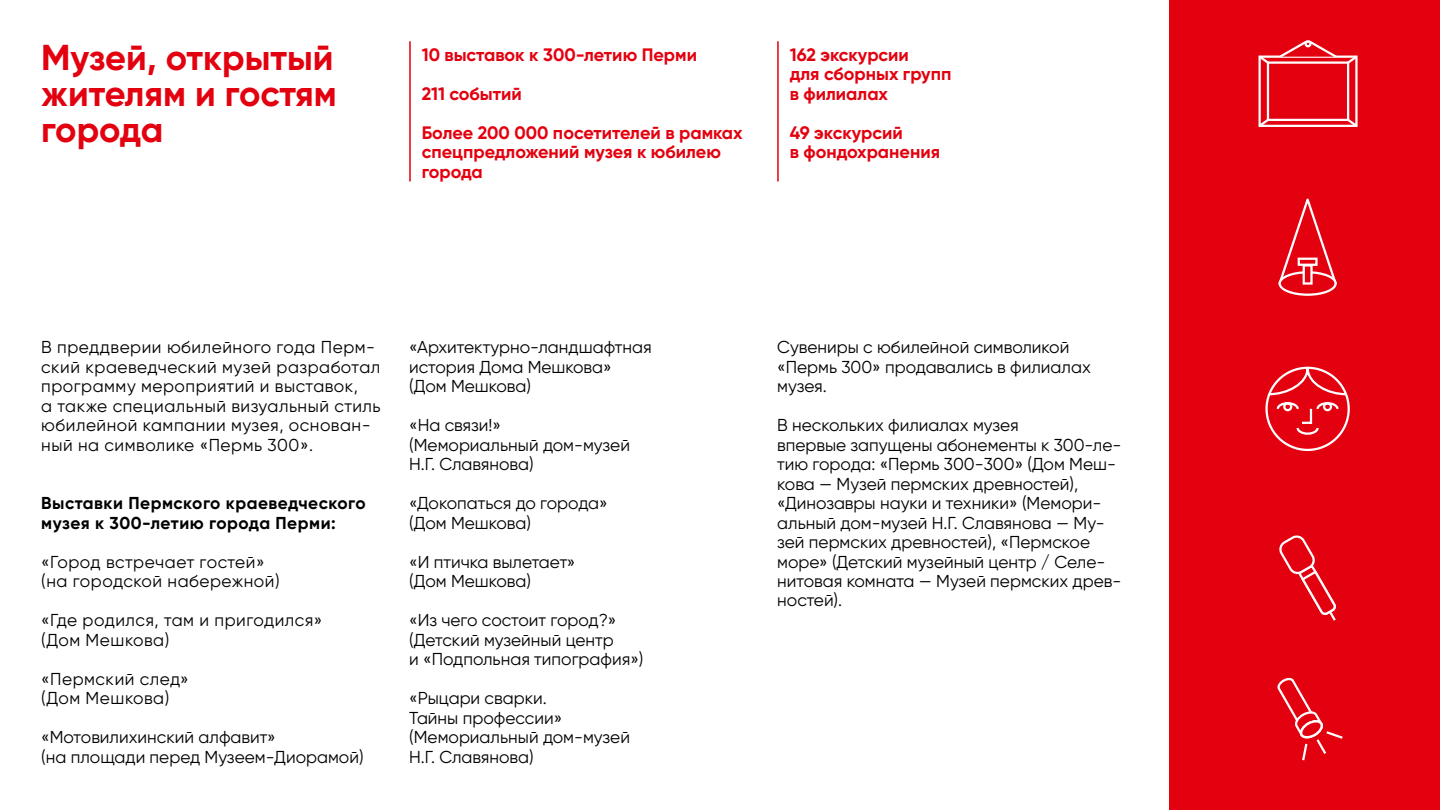
<style>
.page{position:relative;width:1440px;height:810px;background:#fff}
.page>*{position:absolute;margin:0;border:0;box-sizing:border-box;transform-origin:0 0}
.t1{font:700 36px/36px "Gilroy";color:#e3000f;text-align:justify}
.t2{font:700 18px/19.5px "Gilroy";color:#e3000f}
.t3{font:17.25px/19.5px "Gilroy";color:#000}
.t4{font:17.25px/19.5px "Gilroy";letter-spacing:.03em;color:#000}
.t5{font:700 17.25px/19.5px "Gilroy";letter-spacing:.03em;color:#000}
</style>
<div class="page">
<div style="left:1170px;top:0;width:270px;height:810px;background:#e3000f"></div>
<svg style="left:1265px;top:366px;width:85px;height:85px"></svg>
<svg style="left:1258px;top:40px;width:100px;height:87px"></svg>
<div style="left:1267px;top:61px;width:82px;height:60px;background:#e3000f;border:2px solid #fff"></div>
<svg style="left:1278px;top:198px;width:58px;height:88px"></svg>
<svg style="left:1280px;top:272px;width:56px;height:23px"></svg>
<div style="left:1279px;top:271px;width:58px;height:25px;border:2px solid #fff;border-radius:50%"></div>
<div style="left:1303px;top:264px;width:10px;height:21px;background:#e3000f;border:2px solid #fff"></div>
<svg style="left:1298px;top:258px;width:20px;height:8px"></svg>
<svg style="left:1279px;top:535px;width:57px;height:86px"></svg>
<svg style="left:1277px;top:678px;width:66px;height:83px"></svg>
<hr style="left:409px;top:41px;width:2px;height:141px;background:#e3000f">
<hr style="left:777px;top:41px;width:2px;height:141px;background:#e3000f">
<h1 class="t1" style="left:41px;top:39px;width:297px">Музей, открытый жителям и гостям города</h1>
<p class="t2" style="left:422px;top:35px;width:322px;line-height:39px">10 выставок к 300-летию Перми<br>211 событий<br>Более 200 000 посетителей в рамках</p>
<p class="t2" style="left:422px;top:142px;width:301px">спецпредложений музея к юбилею города</p>
<p class="t2" style="left:790px;top:45px;width:163px">162 экскурсии<br>для сборных групп в филиалах</p>
<p class="t2" style="left:790px;top:123px;width:152px">49 экскурсий<br>в фондохранения</p>
<p class="t4" style="left:41px;top:337px;width:341px">В преддверии юбилейного года Перм&shy;ский краеведческий музей разработал программу мероприятий и выставок,<br>а также специальный визуальный стиль юбилейной кампании музея, основан&shy;ный на символике «Пермь 300».</p>
<p class="t5" style="left:41px;top:493px;width:326px">Выставки Пермского краеведческого музея к 300-летию города Перми:</p>
<p class="t4" style="left:41px;top:552px;width:240px">«Город встречает гостей» (на городской набережной)</p>
<p class="t4" style="left:41px;top:610px;width:283px">«Где родился, там и пригодился» (Дом Мешкова)</p>
<p class="t4" style="left:41px;top:669px;width:149px">«Пермский след» (Дом Мешкова)</p>
<p class="t3" style="left:41px;top:727px;width:324px">«Мотовилихинский алфавит»<br>(на площади перед Музеем-Диорамой)</p>
<p class="t3" style="left:409px;top:337px;width:244px">«Архитектурно-ландшафтная история Дома Мешкова» (Дом Мешкова)</p>
<p class="t3" style="left:409px;top:415px;width:222px">«На связи!» (Мемориальный дом-музей<br>Н.Г. Славянова)</p>
<p class="t3" style="left:409px;top:493px;width:200px">«Докопаться до города» (Дом Мешкова)</p>
<p class="t3" style="left:409px;top:552px;width:168px">«И птичка вылетает» (Дом Мешкова)</p>
<p class="t3" style="left:409px;top:610px;width:236px">«Из чего состоит город?» (Детский музейный центр<br>и «Подпольная типография»)</p>
<p class="t3" style="left:409px;top:688px;width:222px">«Рыцари сварки.<br>Тайны профессии» (Мемориальный дом-музей<br>Н.Г. Славянова)</p>
<p class="t3" style="left:777px;top:337px;width:315px">Сувениры с юбилейной символикой «Пермь 300» продавались в филиалах музея.</p>
<p class="t3" style="left:777px;top:415px;width:346px">В нескольких филиалах музея<br>впервые запущены абонементы к 300-ле&shy;тию города: «Пермь 300-300» (Дом Меш&shy;кова — Музей пермских древностей), «Динозавры науки и техники» (Мемори&shy;альный дом-музей Н.Г. Славянова — Му&shy;зей пермских древностей), «Пермское море» (Детский музейный центр / Селе&shy;нитовая комната — Музей пермских древ&shy;ностей).</p>
</div>
